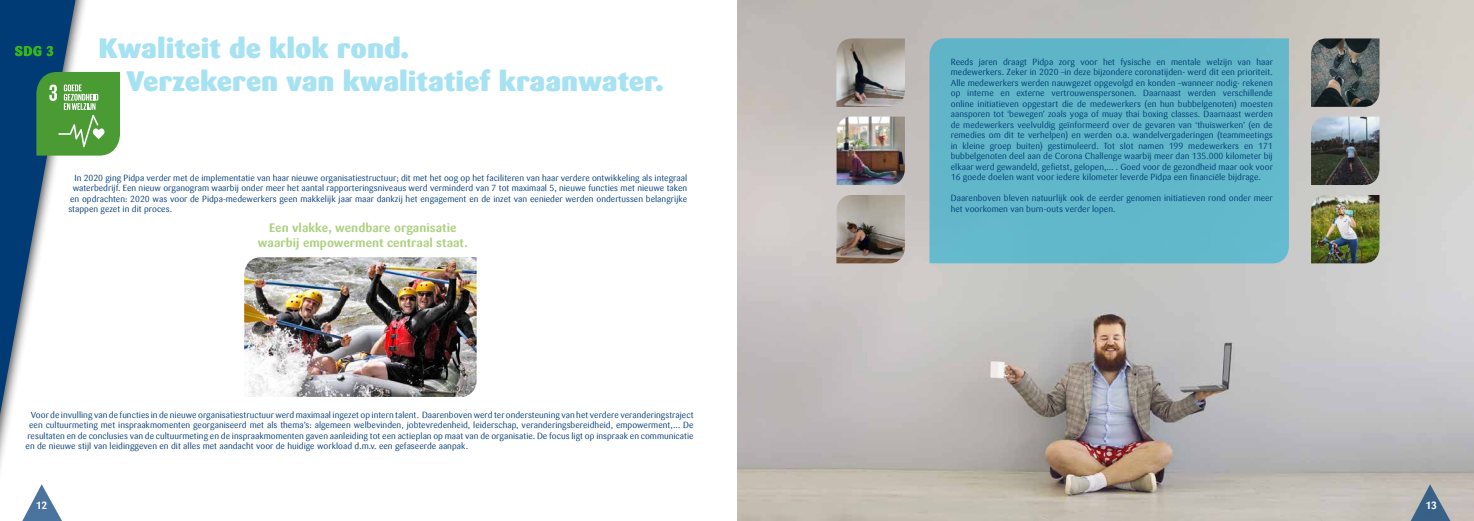
<style>
.page{position:relative;width:1474px;height:521px;background:#fff}
.page>*{position:absolute;margin:0;border:0;box-sizing:border-box;transform-origin:0 0}
.t1{font:900 28px/33.6px "Sari Offc";color:#a6e2f2}
.t2{font:700 12.25px/14.7px "Sari Offc";color:#add080;text-align:center}
.t3{font:700 10.5px "Sari Offc";color:#fff}
.t4{font:8.75px/10.5px "Sari Offc";color:#003b75;text-align:justify}
</style>
<div class="page">
<img style="left:737px;top:0;width:736px;height:521px">
<div style="left:929px;top:38px;width:359px;height:225px;background:#61b7ca"></div>
<img style="left:244px;top:257px;width:232px;height:140px">
<svg style="left:1410px;top:484px;width:40px;height:37px"></svg>
<div style="left:0;top:0;width:90px;height:521px;background:#000;opacity:.75"></div>
<svg style="left:0;top:0;width:75px;height:415px"></svg>
<svg style="left:36px;top:72px;width:84px;height:84px;background:#5da44b"></svg>
<img style="left:836px;top:195px;width:68px;height:68px">
<img style="left:836px;top:117px;width:68px;height:68px">
<img style="left:1310px;top:38px;width:69px;height:69px">
<img style="left:1310px;top:195px;width:69px;height:68px">
<img style="left:1310px;top:117px;width:69px;height:68px">
<img style="left:836px;top:38px;width:68px;height:69px">
<svg style="left:15px;top:46px;width:38px;height:10px"></svg>
<h1 class="t1" style="left:127px;top:31px;width:538px;text-indent:-28px">Kwaliteit de klok rond.<br>Verzekeren van kwalitatief kraanwater.</h1>
<p class="t4" style="left:74px;top:172px;width:614px">In 2020 ging Pidpa verder met de implementatie van haar nieuwe organisatiestructuur; dit met het oog op het faciliteren van haar verdere ontwikkeling als integraal</p>
<p class="t4" style="left:73px;top:183px;width:616px">waterbedrijf. Een nieuw organogram waarbij onder meer het aantal rapporteringsniveaus werd verminderd van 7 tot maximaal 5, nieuwe functies met nieuwe taken</p>
<p class="t4" style="left:70px;top:193px;width:618px">en opdrachten: 2020 was voor de Pidpa-medewerkers geen makkelijk jaar maar dankzij het engagement en de inzet van eenieder werden ondertussen belangrijke</p>
<p class="t4" style="left:68px;top:204px;width:105px">stappen gezet in dit proces.</p>
<h2 class="t2" style="left:258px;top:220px;width:211px">Een vlakke, wendbare organisatie waarbij empowerment centraal staat.</h2>
<p class="t4" style="left:31px;top:409px;width:664px">Voor de invulling van de functies in de nieuwe organisatiestructuur werd maximaal ingezet op intern talent. Daarenboven werd ter ondersteuning van het verdere veranderingstraject</p>
<p class="t4" style="left:29px;top:420px;width:666px">een cultuurmeting met inspraakmomenten georganiseerd met als thema’s: algemeen welbevinden, jobtevredenheid, leiderschap, veranderingsbereidheid, empowerment,… De</p>
<p class="t4" style="left:27px;top:430px;width:667px">resultaten en de conclusies van de cultuurmeting en de inspraakmomenten gaven aanleiding tot een actieplan op maat van de organisatie. De focus ligt op inspraak en communicatie</p>
<p class="t4" style="left:26px;top:441px;width:444px">en de nieuwe stijl van leidinggeven en dit alles met aandacht voor de huidige workload d.m.v. een gefaseerde aanpak.</p>
<p class="t4" style="left:950px;top:56px;width:324px">Reeds jaren draagt Pidpa zorg voor het fysische en mentale welzijn van haar medewerkers. Zeker in 2020 –in deze bijzondere coronatijden- werd dit een prioriteit.<br>Alle medewerkers werden nauwgezet opgevolgd en konden –wanneer nodig- rekenen op interne en externe vertrouwenspersonen. Daarnaast werden verschillende online initiatieven opgestart die de medewerkers (en hun bubbelgenoten) moesten aansporen tot ‘bewegen’ zoals yoga of muay thai boxing classes. Daarnaast werden de medewerkers veelvuldig geïnformeerd over de gevaren van ‘thuiswerken’ (en de remedies om dit te verhelpen) en werden o.a. wandelvergaderingen (teammeetings in kleine groep buiten) gestimuleerd. Tot slot namen 199 medewerkers en 171 bubbelgenoten deel aan de Corona Challenge waarbij meer dan 135.000 kilometer bij elkaar werd gewandeld, gefietst, gelopen,… . Goed voor de gezondheid maar ook voor 16 goede doelen want voor iedere kilometer leverde Pidpa een financiële bijdrage.</p>
<p class="t4" style="left:950px;top:193px;width:323px">Daarenboven bleven natuurlijk ook de eerder genomen initiatieven rond onder meer het voorkomen van burn-outs verder lopen.</p>
<p class="t3" style="left:36px;top:498px;width:13px">12</p>
<p class="t3" style="left:1425px;top:498px;width:13px">13</p>
</div>
